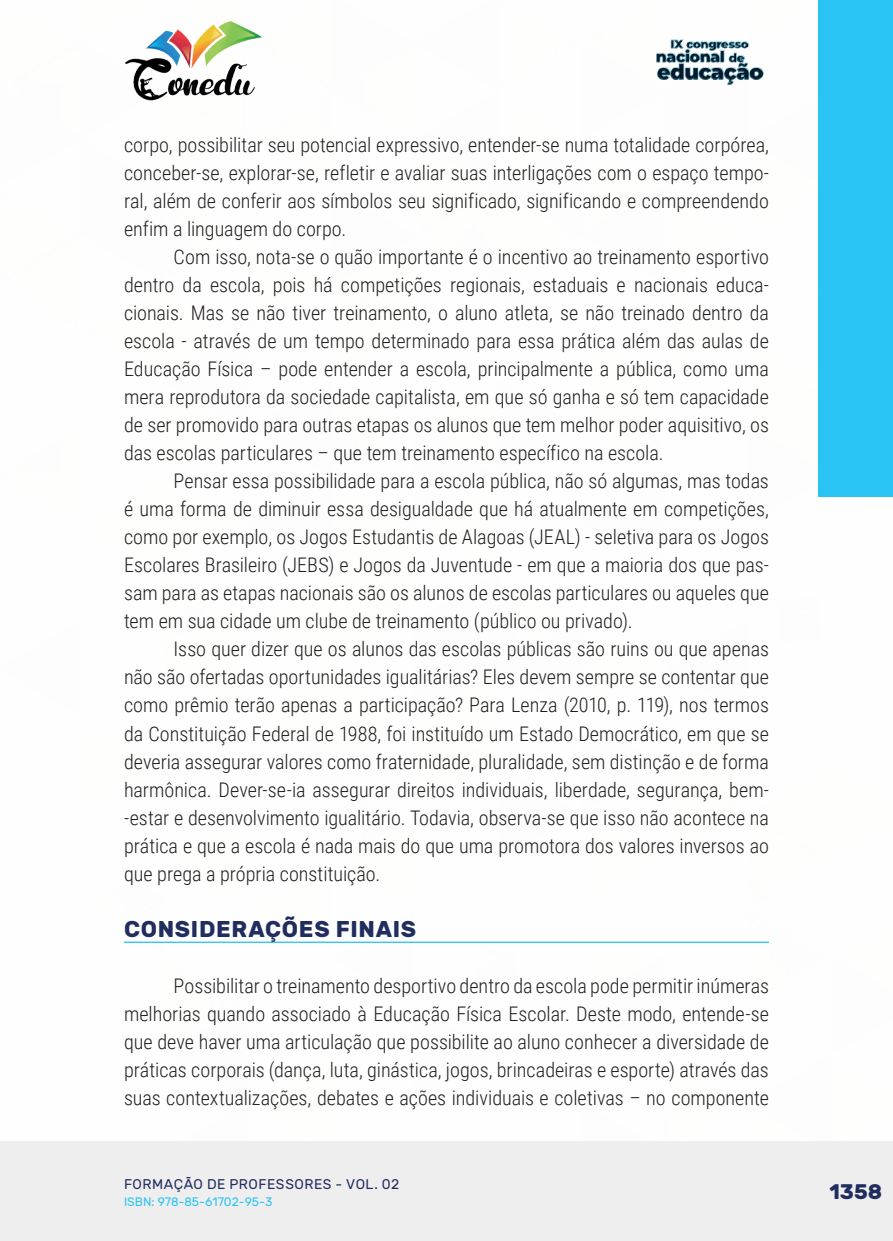
<style>
.page{position:relative;width:893px;height:1241px;background:#fff}
.page>*{position:absolute;margin:0;border:0;box-sizing:border-box;transform-origin:0 0}
._10_SUBTITULO{font:700 22.75px "Rubik";letter-spacing:.03em;color:#202d5e}
.t1{font:700 21px "Rubik";color:#202d5e}
._9_CORPO{font:300 20.12px/28px "Roboto Condensed";color:#231f20;text-align:justify}
.t2{font:14px "Rubik";letter-spacing:.035em;color:#202d5e}
.t3{font:12.25px "Rubik";color:#29c4f3}
</style>
<div class="page">
<div style="left:0;top:1141px;width:893px;height:99px;background:#eeeeef"></div>
<div style="left:819px;top:0;width:74px;height:496px;background:#29c4f3"></div>
<img style="left:125px;top:20px;width:137px;height:81px">
<img style="left:656px;top:39px;width:108px;height:46px">
<hr style="left:124px;top:941px;width:645px;height:1px;background:#29c4f3">
<p class="_9_CORPO" style="left:124px;top:130px;width:646px">corpo, possibilitar seu potencial expressivo, entender-se numa totalidade corpórea, conceber-se, explorar-se, refletir e avaliar suas interligações com o espaço tempo&shy;ral, além de conferir aos símbolos seu significado, significando e compreendendo enfim a linguagem do corpo.</p>
<p class="_9_CORPO" style="left:124px;top:242px;width:646px;text-indent:50px">Com isso, nota-se o quão importante é o incentivo ao treinamento esportivo dentro da escola, pois há competições regionais, estaduais e nacionais educa&shy;cionais. Mas se não tiver treinamento, o aluno atleta, se não treinado dentro da escola - através de um tempo determinado para essa prática além das aulas de Educação Física – pode entender a escola, principalmente a pública, como uma mera reprodutora da sociedade capitalista, em que só ganha e só tem capacidade de ser promovido para outras etapas os alunos que tem melhor poder aquisitivo, os das escolas particulares – que tem treinamento específico na escola.</p>
<p class="_9_CORPO" style="left:124px;top:466px;width:646px;text-indent:50px">Pensar essa possibilidade para a escola pública, não só algumas, mas todas é uma forma de diminuir essa desigualdade que há atualmente em competições, como por exemplo, os Jogos Estudantis de Alagoas (JEAL) - seletiva para os Jogos Escolares Brasileiro (JEBS) e Jogos da Juventude - em que a maioria dos que pas&shy;sam para as etapas nacionais são os alunos de escolas particulares ou aqueles que tem em sua cidade um clube de treinamento (público ou privado).</p>
<p class="_9_CORPO" style="left:124px;top:634px;width:646px;text-indent:50px">Isso quer dizer que os alunos das escolas públicas são ruins ou que apenas não são ofertadas oportunidades igualitárias? Eles devem sempre se contentar que como prêmio terão apenas a participação? Para Lenza (2010, p. 119), nos termos da Constituição Federal de 1988, foi instituído um Estado Democrático, em que se deveria assegurar valores como fraternidade, pluralidade, sem distinção e de forma harmônica. Dever-se-ia assegurar direitos individuais, liberdade, segurança, bem--estar e desenvolvimento igualitário. Todavia, observa-se que isso não acontece na prática e que a escola é nada mais do que uma promotora dos valores inversos ao que prega a própria constituição.</p>
<p class="_10_SUBTITULO" style="left:124px;top:915px;width:294px">CONSIDERAÇÕES FINAIS</p>
<p class="_9_CORPO" style="left:124px;top:970px;width:646px;text-indent:50px">Possibilitar o treinamento desportivo dentro da escola pode permitir inúmeras melhorias quando associado à Educação Física Escolar. Deste modo, entende-se que deve haver uma articulação que possibilite ao aluno conhecer a diversidade de práticas corporais (dança, luta, ginástica, jogos, brincadeiras e esporte) através das suas contextualizações, debates e ações individuais e coletivas – no componente</p>
<p class="t2" style="left:124px;top:1175px;width:277px">FORMAÇÃO DE PROFESSORES - VOL. 02</p>
<p class="t3" style="left:124px;top:1194px;width:150px">ISBN: 978-85-61702-95-3</p>
<p class="t1" style="left:829px;top:1179px;width:54px">1358</p>
</div>
